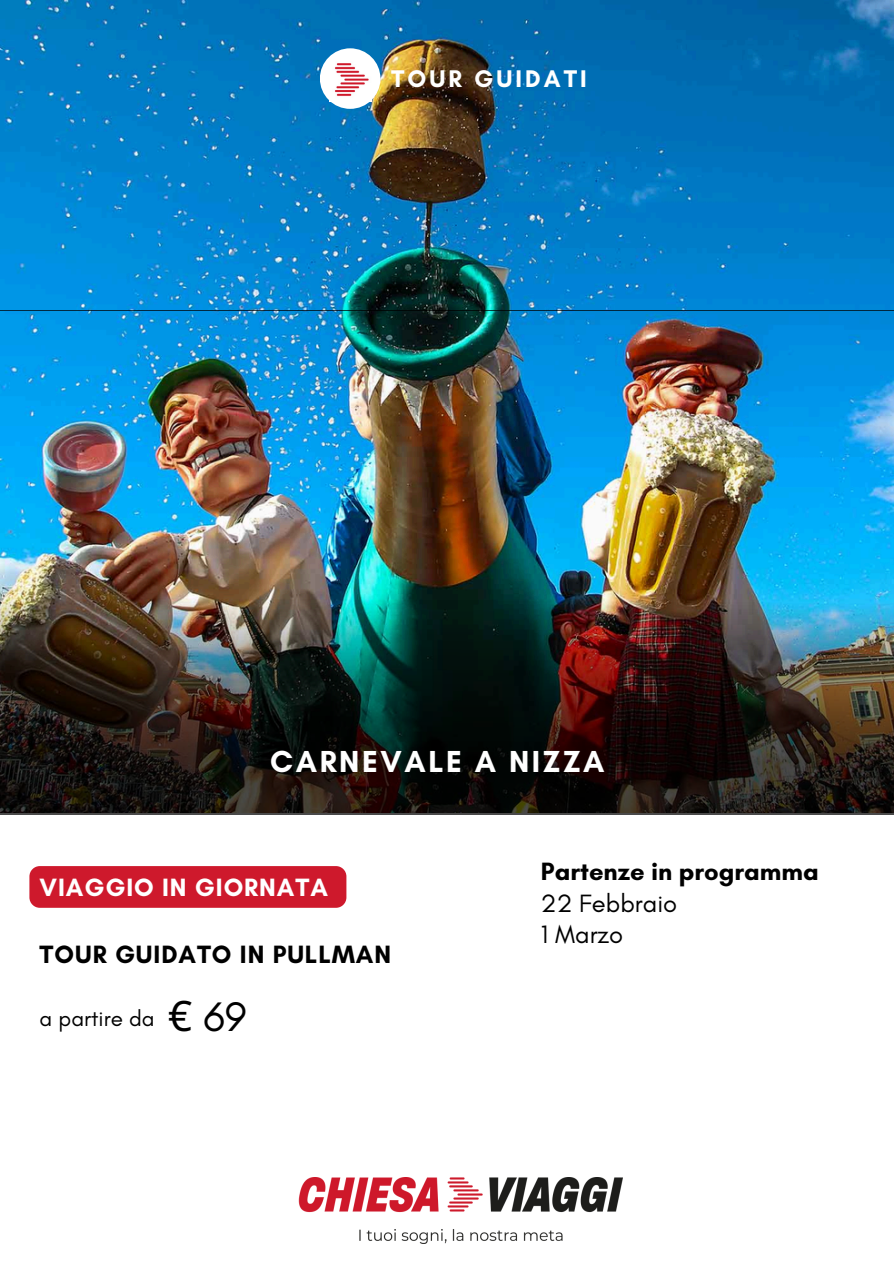
<style>
.page{position:relative;width:894px;height:1264px;background:#fff}
.page>*{position:absolute;margin:0;border:0;box-sizing:border-box;transform-origin:0 0}
.t1{font:42px "Glacial Indifference";color:#000}
.t2{font:700 30.9px "Glacial Indifference";letter-spacing:.085em;color:#fff}
.t3{font:700 25.5px/31.5px "Glacial Indifference";color:#000}
.t4{font:700 25.5px "Glacial Indifference";letter-spacing:.02em;color:#000}
.t5{font:700 25.5px "Glacial Indifference";letter-spacing:.035em;color:#fff}
.t6{font:25.5px "Glacial Indifference";color:#000}
.t7{font:700 24.6px "Glacial Indifference";letter-spacing:.125em;color:#fff}
.t8{font:22.5px "Glacial Indifference";color:#000}
.s1{font-family:"Noto Sans"}
.s2{font-weight:400}
</style>
<div class="page">
<img style="left:0;top:0;width:893px;height:310px">
<img style="left:298px;top:1177px;width:324px;height:65px">
<img style="left:0;top:310px;width:893px;height:504px">
<div style="left:320px;top:48px;width:60px;height:61px;background:#fff;border-radius:50%"></div>
<img style="left:335px;top:63px;width:37px;height:38px">
<div style="left:29px;top:866px;width:317px;height:41px;background:#ce192c;border-radius:10px"></div>
<p class="t7" style="left:391px;top:63px;width:197px">TOUR GUIDATI</p>
<p class="t2" style="left:270px;top:742px;width:336px">CARNEVALE A NIZZA</p>
<h3 class="t5" style="left:40px;top:871px;width:290px">VIAGGIO IN GIORNATA</h3>
<p class="t4" style="left:40px;top:938px;width:353px">TOUR GUIDATO IN PULLMAN</p>
<p class="t8" style="left:40px;top:1004px;width:117px">a partire da</p>
<h3 class="t1" style="left:168px;top:991px;width:80px"><span class="s1">€</span> 69</h3>
<h2 class="t3" style="left:541px;top:855px;width:279px">Partenze in programma<br><span class="s2">22 Febbraio</span></h2>
<h3 class="t6" style="left:541px;top:919px;width:84px">1 Marzo</h3>
</div>
